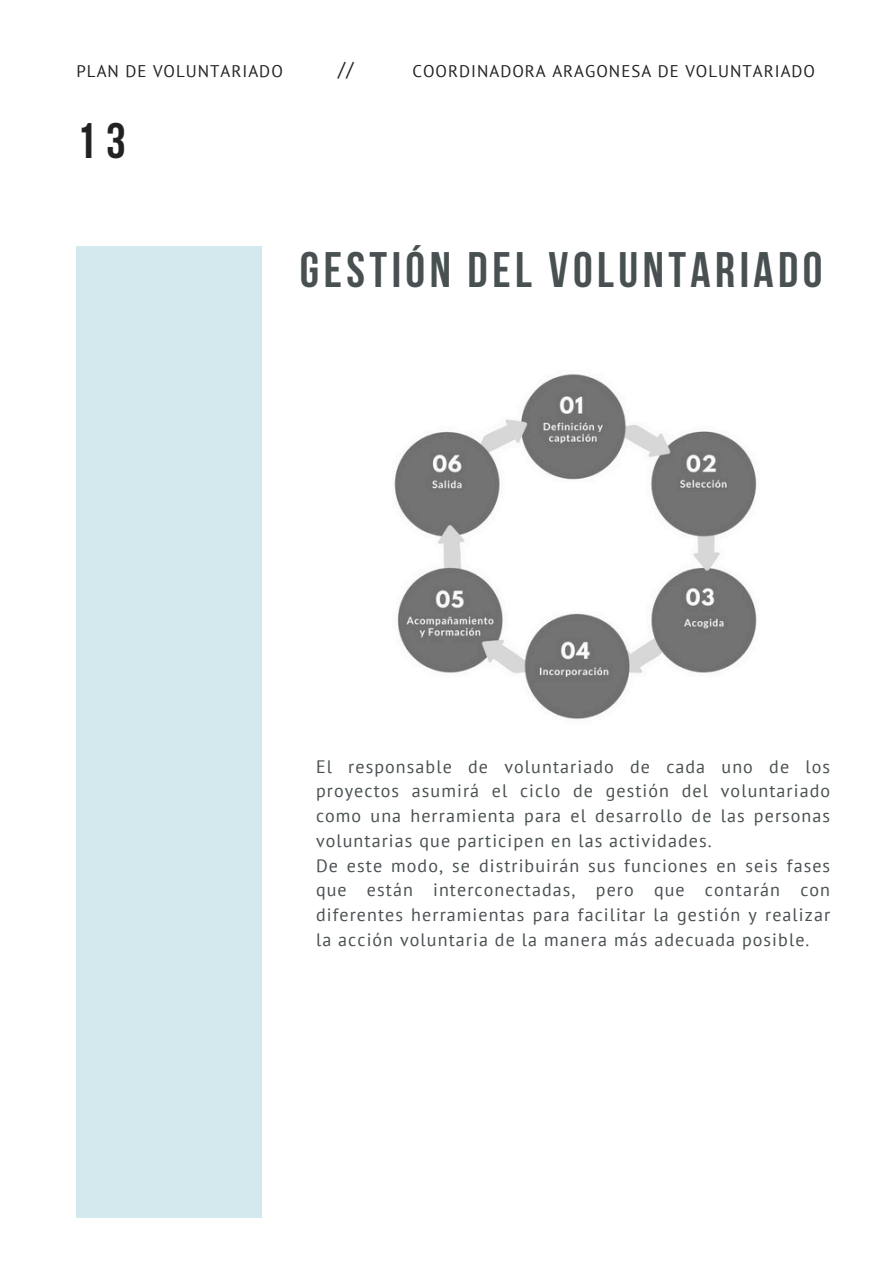
<style>
.page{position:relative;width:894px;height:1264px;background:#fff}
.page>*{position:absolute;margin:0;border:0;box-sizing:border-box;transform-origin:0 0}
.t1{font:700 49.65px "Bebas Neue";letter-spacing:.09em;color:#495052}
.t2{font:700 49.65px "Bebas Neue";color:#222}
.t3{font:19.8px "PT Sans";color:#222}
.t4{font:18px/24.8px "PT Sans";letter-spacing:.06em;color:#495052;text-align:justify}
.t5{font:16.8px "PT Sans";letter-spacing:.06em;color:#222}
</style>
<div class="page">
<div style="left:77px;top:246px;width:184px;height:971px;background:#d3e9ee"></div>
<img style="left:394px;top:374px;width:363px;height:345px">
<p class="t5" style="left:77px;top:60px;width:208px">PLAN DE VOLUNTARIADO</p>
<p class="t3" style="left:338px;top:56px;width:17px">//</p>
<h2 class="t5" style="left:412px;top:60px;width:404px">COORDINADORA ARAGONESA DE VOLUNTARIADO</h2>
<h2 class="t2" style="left:77px;top:120px;width:51px">13</h2>
<p class="t1" style="left:300px;top:249px;width:524px">GESTIÓN DEL VOLUNTARIADO</p>
<p class="t4" style="left:316px;top:753px;width:515px">El responsable de voluntariado de cada uno de los proyectos asumirá el ciclo de gestión del voluntariado como una herramienta para el desarrollo de las personas voluntarias que participen en las actividades.</p>
<p class="t4" style="left:316px;top:852px;width:515px">De este modo, se distribuirán sus funciones en seis fases que están interconectadas, pero que contarán con diferentes herramientas para facilitar la gestión y realizar la acción voluntaria de la manera más adecuada posible.</p>
</div>
